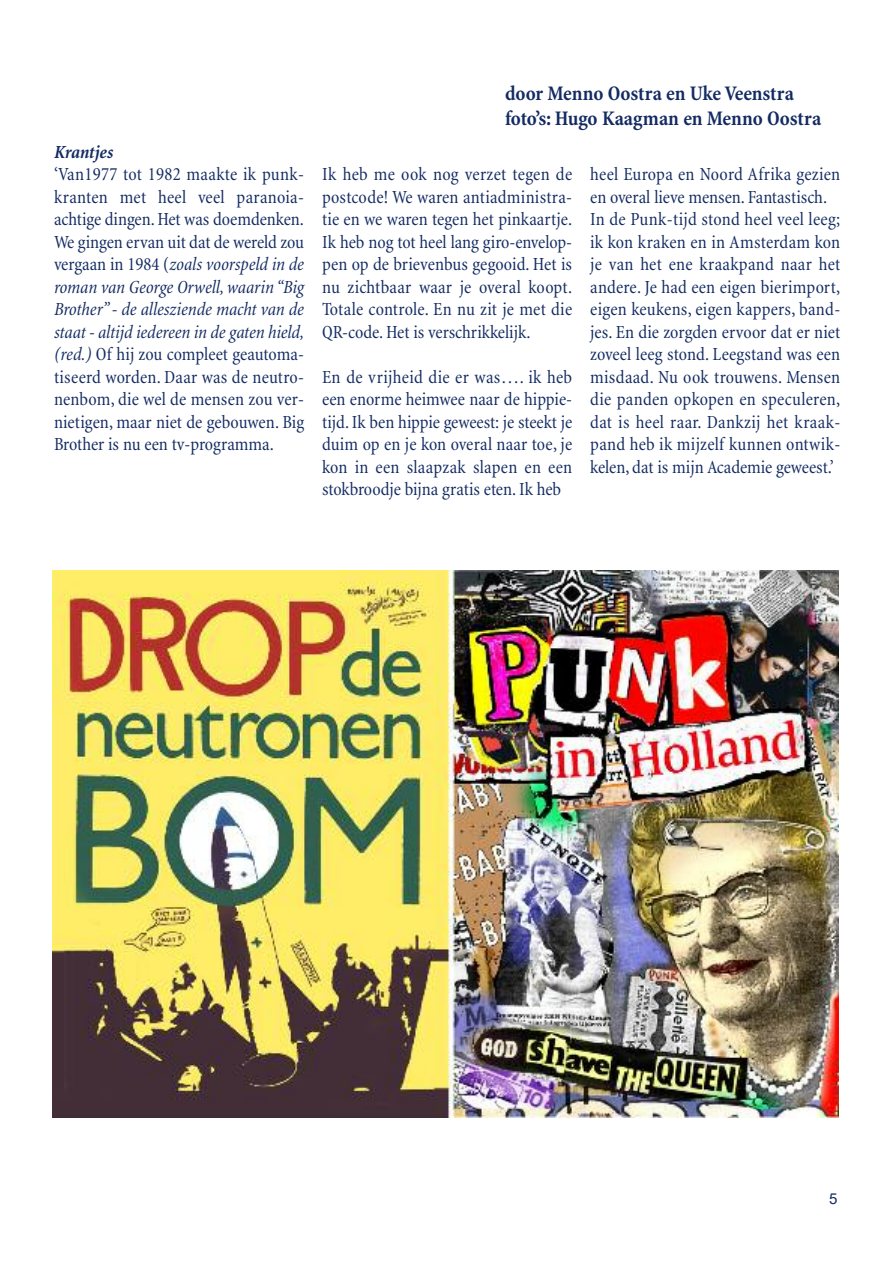
<style>
.page{position:relative;width:893px;height:1263px;background:#fff}
.page>*{position:absolute;margin:0;border:0;box-sizing:border-box;transform-origin:0 0}
.t1{font:700 condensed 21px/25.2px "Minion";letter-spacing:-.005em;color:#132b62}
.t2{font:condensed 18.75px/22.5px "Minion";letter-spacing:.005em;color:#132b62;text-align:justify}
.t3{font:italic 700 condensed 18.75px "Minion";letter-spacing:-.015em;color:#132b62}
.t4{font:15px "Arial";color:#132b62}
.s1{font-style:italic}
</style>
<div class="page">
<img style="left:53px;top:570px;width:785px;height:547px">
<p class="t1" style="left:505px;top:82px;width:318px">door Menno Oostra en UkeVeenstra foto’s: Hugo Kaagman en Menno Oostra</p>
<p class="t3" style="left:54px;top:145px;width:61px">Krantjes</p>
<p class="t2" style="left:54px;top:164px;width:252px">‘Van1977 tot 1982 maakte ik punk&shy;kranten met heel veel paranoia&shy;achtige dingen.Het was doemdenken.<br>We gingen ervan uit dat de wereld zou vergaan in 1984 (<span class="s1">zoals voorspeld in de roman van George Orwell, waarin “Big Brother”- de allesziende macht van de staat - altijd iedereen in de gaten hield, (red.)</span> Of hij zou compleet geautoma&shy;tiseerd worden. Daar was de neutro&shy;nenbom, die wel de mensen zou ver&shy;nietigen, maar niet de gebouwen. Big Brother is nu een tv-programma.</p>
<p class="t2" style="left:322px;top:164px;width:252px">Ik heb me ook nog verzet tegen de postcode! We waren antiadministra&shy;tie en we waren tegen het pinkaartje.<br>Ik heb nog tot heel lang giro-envelop&shy;pen op de brievenbus gegooid. Het is nu zichtbaar waar je overal koopt.<br>Totale controle. En nu zit je met die QR-code.Het is verschrikkelijk.</p>
<p class="t2" style="left:322px;top:367px;width:252px">En de vrijheid die er was…. ik heb een enorme heimwee naar de hippie&shy;tijd.Ik ben hippie geweest: je steekt je duim op en je kon overal naar toe, je kon in een slaapzak slapen en een stokbroodje bijna gratis eten.Ik heb</p>
<p class="t2" style="left:590px;top:164px;width:252px;text-align:left">heel Europa en Noord Afrika gezien en overal lieve mensen. Fantastisch.<br>In de Punk-tijd stond heel veel leeg; ik kon kraken en in Amsterdam kon je van het ene kraakpand naar het andere. Je had een eigen bierimport, eigen keukens, eigen kappers, band&shy;jes. En die zorgden ervoor dat er niet zoveel leeg stond. Leegstand was een misdaad. Nu ook trouwens. Mensen die panden opkopen en speculeren, dat is heel raar. Dankzij het kraak&shy;pand heb ik mijzelf kunnen ontwik&shy;kelen, dat is mijn Academie geweest.’</p>
<p class="t4" style="left:829px;top:1190px;width:10px">5</p>
</div>
